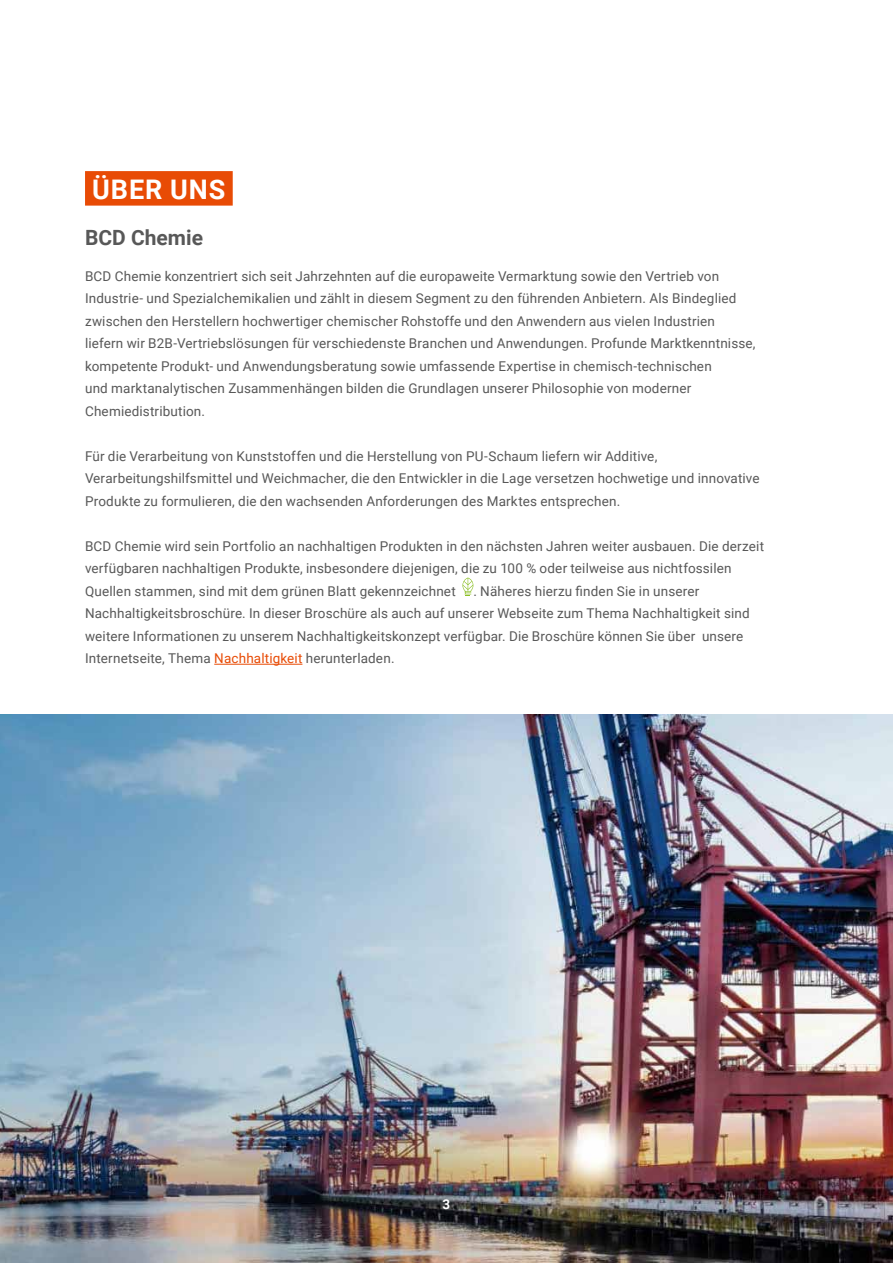
<style>
.page{position:relative;width:893px;height:1263px;background:#fff}
.page>*{position:absolute;margin:0;border:0;box-sizing:border-box;transform-origin:0 0}
.t1{font:700 27px "Roboto";letter-spacing:.035em;color:#fff}
.t2{font:700 21px "Roboto";color:#585858}
.t3{font:13.5px/22.5px "Roboto";letter-spacing:.01em;color:#585858}
.t4{font:700 13.5px "Roboto";color:#fff}
.s1{color:#e84b05}
</style>
<div class="page">
<img style="left:0;top:714px;width:893px;height:549px">
<div style="left:85px;top:171px;width:148px;height:35px;background:#e84b05"></div>
<hr style="left:214px;top:664px;width:88px;height:1px;background:#e84b05">
<svg style="left:462px;top:577px;width:11px;height:19px"></svg>
<h1 class="t1" style="left:92px;top:170px;width:135px">ÜBER UNS</h1>
<h2 class="t2" style="left:85px;top:223px;width:119px">BCD Chemie</h2>
<p class="t3" style="left:85px;top:264px;width:672px">BCD Chemie konzentriert sich seit Jahrzehnten auf die europaweite Vermarktung sowie den Vertrieb von Industrie- und Spezialchemikalien und zählt in diesem Segment zu den führenden Anbietern. Als Bindeglied zwischen den Herstellern hochwertiger chemischer Rohstoffe und den Anwendern aus vielen Industrien liefern wir B2B-Vertriebslösungen für verschiedenste Branchen und Anwendungen. Profunde Marktkenntnisse, kompetente Produkt- und Anwendungsberatung sowie umfassende Expertise in chemisch-technischen<br>und marktanalytischen Zusammenhängen bilden die Grundlagen unserer Philosophie von moderner Chemiedistribution.</p>
<p class="t3" style="left:85px;top:444px;width:676px">Für die Verarbeitung von Kunststoffen und die Herstellung von PU-Schaum liefern wir Additive,<br>Verarbeitungshilfsmittel und Weichmacher, die den Entwickler in die Lage versetzen hochwetige und innovative<br>Produkte zu formulieren, die den wachsenden Anforderungen des Marktes entsprechen.</p>
<p class="t3" style="left:85px;top:534px;width:680px">BCD Chemie wird sein Portfolio an nachhaltigen Produkten in den nächsten Jahren weiter ausbauen. Die derzeit verfügbaren nachhaltigen Produkte, insbesondere diejenigen, die zu 100 % oder teilweise aus nichtfossilen<br>Quellen stammen, sind mit dem grünen Blatt gekennzeichnet</p>
<p class="t3" style="left:85px;top:579px;width:666px;text-indent:388px">. Näheres hierzu finden Sie in unserer Nachhaltigkeitsbroschüre. In dieser Broschüre als auch auf unserer Webseite zum Thema Nachhaltigkeit sind weitere Informationen zu unserem Nachhaltigkeitskonzept verfügbar. Die Broschüre können Sie über unsere Internetseite, Thema <span class="s1">Nachhaltigkeit</span> herunterladen.</p>
<p class="t4" style="left:443px;top:1195px;width:9px">3</p>
</div>
